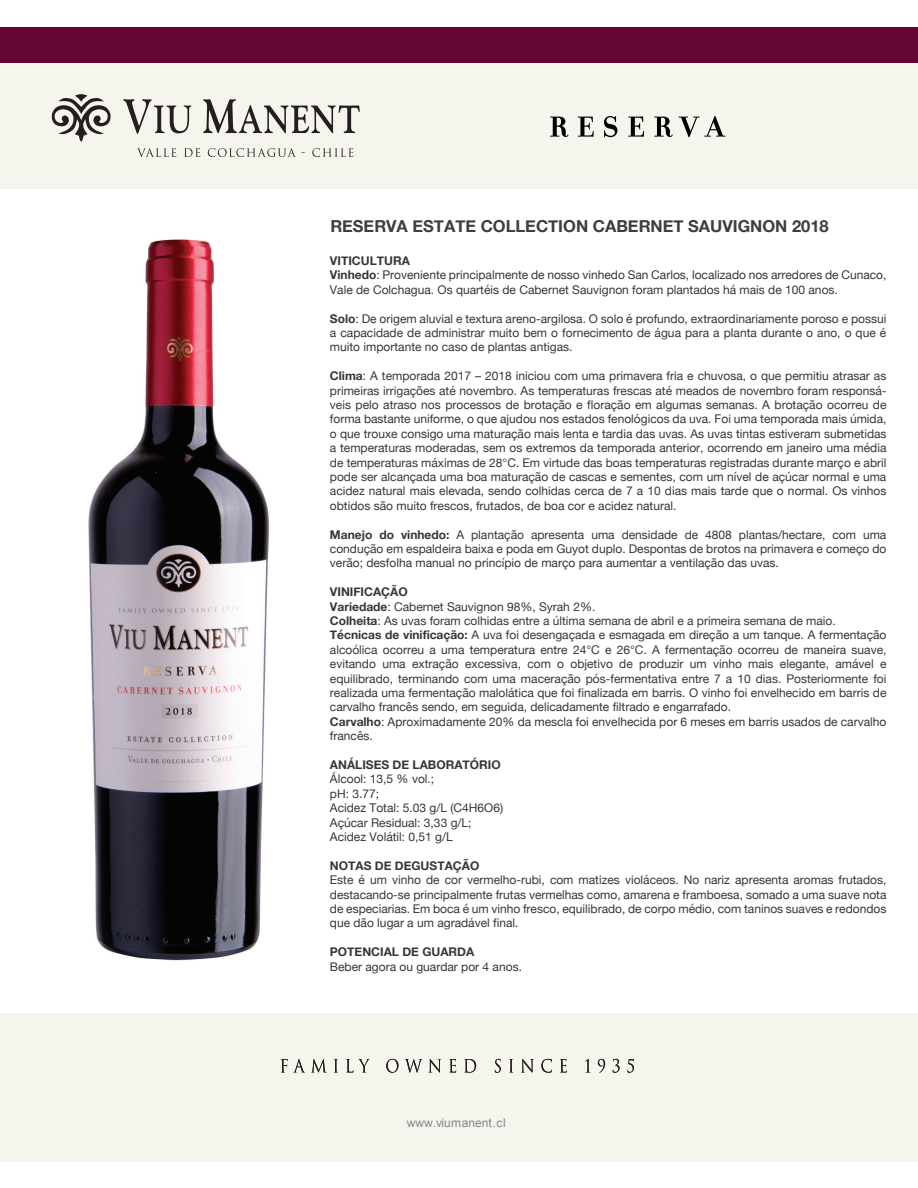
<style>
.page{position:relative;width:918px;height:1188px;background:#fff}
.page>*{position:absolute;margin:0;border:0;box-sizing:border-box;transform-origin:0 0}
.t1{font:700 16.5px "Helvetica Neue";color:#3e3e3f}
.t2{font:12px/14.4px "Helvetica Neue";color:#343639;text-align:justify}
.t3{font:700 12px "Helvetica Neue";color:#343639}
.t4{font:12px "Arial";color:#87868b}
.s1{font-weight:700}
</style>
<div class="page">
<img style="left:88px;top:239px;width:182px;height:722px">
<div style="left:0;top:64px;width:918px;height:125px;background:#f6f5ed"></div>
<div style="left:0;top:1013px;width:918px;height:148px;background:#f6f5ed"></div>
<svg style="left:51px;top:94px;width:60px;height:48px"></svg>
<svg style="left:123px;top:99px;width:68px;height:35px"></svg>
<svg style="left:203px;top:99px;width:157px;height:34px"></svg>
<svg style="left:137px;top:148px;width:39px;height:9px"></svg>
<svg style="left:184px;top:148px;width:16px;height:9px"></svg>
<svg style="left:208px;top:148px;width:88px;height:9px"></svg>
<svg style="left:312px;top:148px;width:41px;height:9px"></svg>
<svg style="left:281px;top:1059px;width:23px;height:13px"></svg>
<svg style="left:312px;top:1059px;width:14px;height:13px"></svg>
<svg style="left:334px;top:1059px;width:4px;height:13px"></svg>
<svg style="left:346px;top:1059px;width:24px;height:14px"></svg>
<svg style="left:386px;top:1059px;width:12px;height:14px"></svg>
<svg style="left:405px;top:1059px;width:17px;height:14px"></svg>
<svg style="left:429px;top:1059px;width:12px;height:14px"></svg>
<svg style="left:449px;top:1059px;width:7px;height:14px"></svg>
<svg style="left:464px;top:1059px;width:12px;height:14px"></svg>
<svg style="left:495px;top:1059px;width:6px;height:14px"></svg>
<svg style="left:509px;top:1059px;width:4px;height:13px"></svg>
<svg style="left:521px;top:1059px;width:13px;height:14px"></svg>
<svg style="left:541px;top:1059px;width:11px;height:14px"></svg>
<svg style="left:560px;top:1059px;width:7px;height:14px"></svg>
<svg style="left:585px;top:1059px;width:4px;height:13px"></svg>
<svg style="left:598px;top:1059px;width:7px;height:14px"></svg>
<svg style="left:613px;top:1059px;width:7px;height:14px"></svg>
<svg style="left:628px;top:1059px;width:6px;height:14px"></svg>
<div style="left:1px;top:27px;width:917px;height:36px;background:#650733"></div>
<svg style="left:550px;top:116px;width:18px;height:21px"></svg>
<svg style="left:578px;top:116px;width:16px;height:21px"></svg>
<svg style="left:604px;top:116px;width:13px;height:21px"></svg>
<svg style="left:628px;top:116px;width:16px;height:21px"></svg>
<svg style="left:654px;top:116px;width:19px;height:21px"></svg>
<svg style="left:679px;top:116px;width:46px;height:21px"></svg>
<h1 class="t1" style="left:330px;top:213px;width:500px">RESERVA ESTATE COLLECTION CABERNET SAUVIGNON 2018</h1>
<p class="t2" style="left:330px;top:254px;width:558px;text-align:left"><span class="s1">VITICULTURA <br>Vinhedo</span>: Proveniente principalmente de nosso vinhedo San Carlos, localizado nos arredores de Cunaco,<br>Vale de Colchagua. Os quartéis de Cabernet Sauvignon foram plantados há mais de 100 anos.</p>
<p class="t2" style="left:330px;top:312px;width:558px"><span class="s1">Solo</span>: De origem aluvial e textura areno-argilosa. O solo é profundo, extraordinariamente poroso e possui a capacidade de administrar muito bem o fornecimento de água para a planta durante o ano, o que é muito importante no caso de plantas antigas.</p>
<p class="t2" style="left:330px;top:369px;width:558px"><span class="s1">Clima</span>: A temporada 2017 – 2018 iniciou com uma primavera fria e chuvosa, o que permitiu atrasar as primeiras irrigações até novembro. As temperaturas frescas até meados de novembro foram responsá&shy;veis pelo atraso nos processos de brotação e floração em algumas semanas. A brotação ocorreu de forma bastante uniforme, o que ajudou nos estados fenológicos da uva. Foi uma temporada mais úmida, o que trouxe consigo uma maturação mais lenta e tardia das uvas. As uvas tintas estiveram submetidas a temperaturas moderadas, sem os extremos da temporada anterior, ocorrendo em janeiro uma média de temperaturas máximas de 28°C. Em virtude das boas temperaturas registradas durante março e abril pode ser alcançada uma boa maturação de cascas e sementes, com um nível de açúcar normal e uma acidez natural mais elevada, sendo colhidas cerca de 7 a 10 dias mais tarde que o normal. Os vinhos obtidos são muito frescos, frutados, de boa cor e acidez natural.</p>
<p class="t2" style="left:330px;top:528px;width:558px"><span class="s1">Manejo do vinhedo:</span> A plantação apresenta uma densidade de 4808 plantas/hectare, com uma condução em espaldeira baixa e poda em Guyot duplo. Despontas de brotos na primavera e começo do verão; desfolha manual no princípio de março para aumentar a ventilação das uvas.</p>
<p class="t2" style="left:330px;top:585px;width:558px;text-align:left"><span class="s1">VINIFICAÇÃO <br>Variedade</span>: Cabernet Sauvignon 98%, Syrah 2%.<br><span class="s1">Colheita</span>: As uvas foram colhidas entre a última semana de abril e a primeira semana de maio.<br><span class="s1">Técnicas de vinificação:</span> A uva foi desengaçada e esmagada em direção a um tanque. A fermentação alcoólica ocorreu a uma temperatura entre 24°C e 26°C. A fermentação ocorreu de maneira suave, evitando uma extração excessiva, com o objetivo de produzir um vinho mais elegante, amável e equilibrado, terminando com uma maceração pós-fermentativa entre 7 a 10 dias. Posteriormente foi realizada uma fermentação malolática que foi finalizada em barris. O vinho foi envelhecido em barris de carvalho francês sendo, em seguida, delicadamente filtrado e engarrafado.<br><span class="s1">Carvalho</span>: Aproximadamente 20% da mescla foi envelhecida por 6 meses em barris usados de carvalho francês.</p>
<p class="t3" style="left:330px;top:755px;width:172px">ANÁLISES DE LABORATÓRIO</p>
<p class="t2" style="left:330px;top:773px;width:175px;text-align:left">Álcool: 13,5 % vol. ;<br>pH: 3.77;  <br>Acidez Total: 5.03 g/L (C4H6O6)<br>Açúcar Residual: 3,33 g/L;<br>Acidez Volátil: 0,51 g/L</p>
<p class="t3" style="left:330px;top:856px;width:151px">NOTAS DE DEGUSTAÇÃO</p>
<p class="t2" style="left:330px;top:873px;width:558px">Este é um vinho de cor vermelho-rubi, com matizes violáceos. No nariz apresenta aromas frutados, destacando-se principalmente frutas vermelhas como, amarena e framboesa, somado a uma suave nota de especiarias. Em boca é um vinho fresco, equilibrado, de corpo médio, com taninos suaves e redondos que dão lugar a um agradável final.</p>
<p class="t3" style="left:330px;top:943px;width:146px">POTENCIAL DE GUARDA</p>
<p class="t2" style="left:330px;top:960px;width:194px">Beber agora ou guardar por 4 anos.</p>
<p class="t4" style="left:407px;top:1115px;width:101px">www.viumanent.cl</p>
</div>
